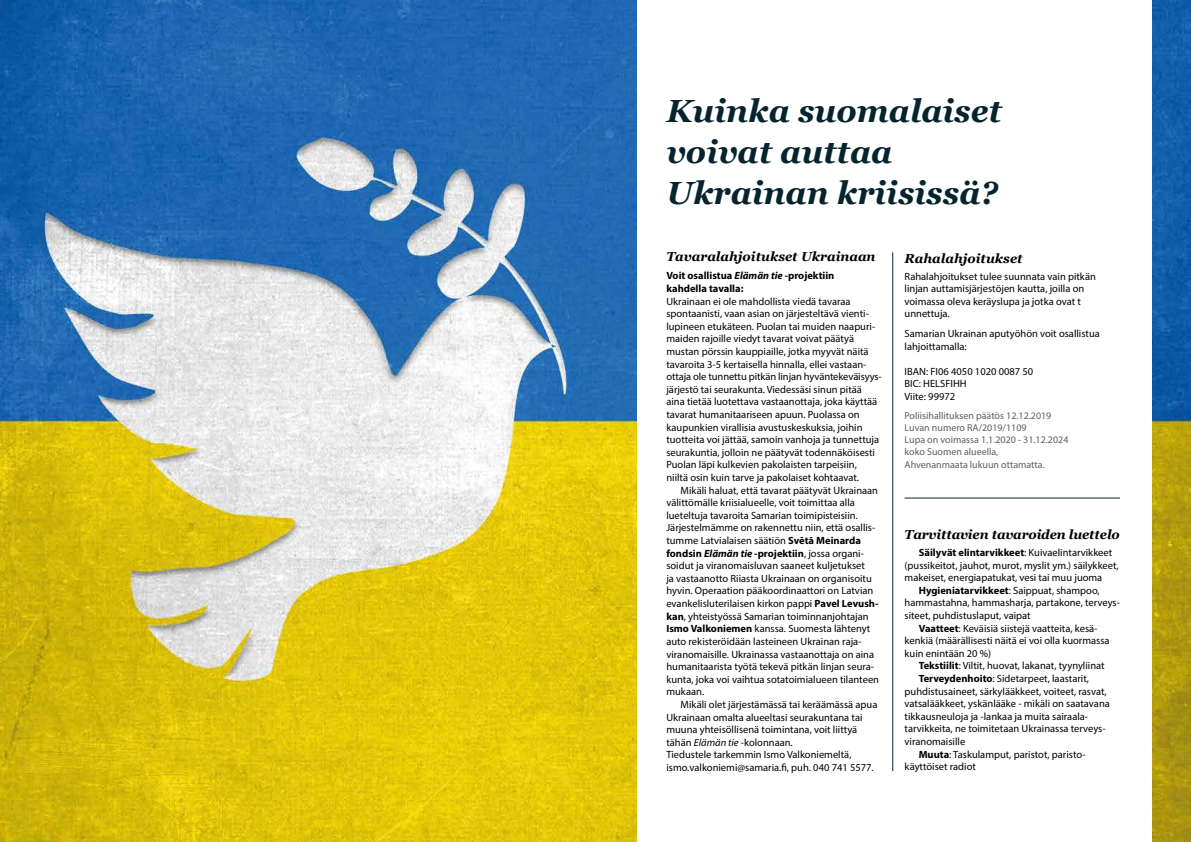
<style>
.page{position:relative;width:1191px;height:842px;background:#fff}
.page>*{position:absolute;margin:0;border:0;box-sizing:border-box;transform-origin:0 0}
.t1{font:italic 700 32px/41px "Georgia";color:#06242e}
.t2{font:italic 700 13px "Georgia";color:#000}
.t3{font:10.5px/12.6px "Myriad Pro";color:#000}
.t4{font:700 10.5px/12.6px "Myriad Pro";color:#000}
.t5{font:10px/12.2px "Myriad Pro";color:#5f5e5e}
.s1{font-style:italic}
.s2{font-weight:700}
.s3{font-weight:700;font-style:italic}
.s4{font-weight:400}
</style>
<div class="page">
<img style="left:0;top:0;width:1191px;height:842px">
<div style="left:637px;top:0;width:515px;height:842px;background:#fff"></div>
<hr style="left:892px;top:252px;width:1px;height:519px;background:#06242e">
<hr style="left:904px;top:497px;width:216px;height:1px;background:#06242e">
<h1 class="t1" style="left:666px;top:89px;width:337px">Kuinka suomalaiset voivat auttaa<br>Ukrainan kriisissä?</h1>
<p class="t2" style="left:666px;top:247px;width:211px">Tavaralahjoitukset Ukrainaan</p>
<p class="t4" style="left:666px;top:269px;width:169px">Voit osallistua <span class="s1">Elämän tie</span> -projektiin kahdella tavalla:</p>
<p class="t3" style="left:666px;top:295px;width:217px">Ukrainaan ei ole mahdollista viedä tavaraa spontaanisti, vaan asian on järjesteltävä vienti&shy;lupineen etukäteen. Puolan tai muiden naapuri&shy;maiden rajoille viedyt tavarat voivat päätyä mustan pörssin kauppiaille, jotka myyvät näitä tavaroita 3-5 kertaisella hinnalla, ellei vastaan&shy;ottaja ole tunnettu pitkän linjan hyväntekeväisyys&shy;järjestö tai seurakunta. Viedessäsi sinun pitää aina tietää luotettava vastaanottaja, joka käyttää tavarat humanitaariseen apuun. Puolassa on kaupunkien virallisia avustuskeskuksia, joihin tuotteita voi jättää, samoin vanhoja ja tunnettuja seurakuntia, jolloin ne päätyvät todennäköisesti Puolan läpi kulkevien pakolaisten tarpeisiin,<br>niiltä osin kuin tarve ja pakolaiset kohtaavat.</p>
<p class="t3" style="left:666px;top:484px;width:214px;text-indent:14px">Mikäli haluat, että tavarat päätyvät Ukrainaan välittömälle kriisialueelle, voit toimittaa alla lueteltuja tavaroita Samarian toimipisteisiin.<br>Järjestelmämme on rakennettu niin, että osallis&shy;tumme Latvialaisen säätiön <span class="s2">Svētā Meinarda fondsin</span> <span class="s3">Elämän tie</span> <span class="s2">-projektiin</span>, jossa organi&shy;soidut ja viranomaisluvan saaneet kuljetukset<br>ja vastaanotto Riiasta Ukrainaan on organisoitu hyvin. Operaation pääkoordinaattori on Latvian evankelisluterilaisen kirkon pappi <span class="s2">Pavel Levush&shy;kan</span>, yhteistyössä Samarian toiminnanjohtajan <span class="s2">Ismo Valkoniemen</span> kanssa. Suomesta lähtenyt auto rekisteröidään lasteineen Ukrainan raja&shy;viranomaisille. Ukrainassa vastaanottaja on aina humanitaarista työtä tekevä pitkän linjan seura&shy;kunta, joka voi vaihtua sotatoimialueen tilanteen mukaan.</p>
<p class="t3" style="left:666px;top:698px;width:212px;text-indent:14px">Mikäli olet järjestämässä tai keräämässä apua Ukrainaan omalta alueeltasi seurakuntana tai muuna yhteisöllisenä toimintana, voit liittyä tähän <span class="s1">Elämän tie</span> -kolonnaan.<br>Tiedustele tarkemmin Ismo Valkoniemeltä, ismo.valkoniemi@samaria.fi, puh. 040 741 5577.</p>
<p class="t2" style="left:904px;top:248px;width:120px">Rahalahjoitukset</p>
<p class="t3" style="left:904px;top:270px;width:193px">Rahalahjoitukset tulee suunnata vain pitkän linjan auttamisjärjestöjen kautta, joilla on voimassa oleva keräyslupa ja jotka ovat t unnettuja.</p>
<p class="t3" style="left:904px;top:327px;width:197px">Samarian Ukrainan aputyöhön voit osallistua lahjoittamalla:</p>
<p class="t3" style="left:904px;top:365px;width:130px">IBAN: FI06 4050 1020 0087 50<br>BIC: HELSFIHH<br>Viite: 99972</p>
<p class="t5" style="left:904px;top:409px;width:165px">Poliisihallituksen päätös 12.12.2019<br>Luvan numero RA/2019/1109<br>Lupa on voimassa 1.1.2020 - 31.12.2024 koko Suomen alueella,<br>Ahvenanmaata lukuun ottamatta.</p>
<p class="t2" style="left:904px;top:525px;width:217px">Tarvittavien tavaroiden luettelo</p>
<p class="t4" style="left:918px;top:546px;width:195px">Säilyvät elintarvikkeet<span class="s4">: Kuivaelintarvikkeet</span></p>
<p class="t3" style="left:904px;top:559px;width:216px">(pussikeitot, jauhot, murot, myslit ym.) säilykkeet,</p>
<p class="t3" style="left:904px;top:571px;width:199px">makeiset, energiapatukat, vesi tai muu juoma</p>
<p class="t4" style="left:918px;top:584px;width:182px">Hygieniatarvikkeet<span class="s4">: Saippuat, shampoo,</span></p>
<p class="t3" style="left:904px;top:596px;width:217px">hammastahna, hammasharja, partakone, terveys-</p>
<p class="t3" style="left:904px;top:609px;width:128px">siteet, puhdistuslaput, vaipat</p>
<p class="t3" style="left:918px;top:622px;width:180px"><span class="s2">Vaatteet</span>: Keväisiä siistejä vaatteita, kesä-</p>
<p class="t3" style="left:904px;top:634px;width:206px">kenkiä (määrällisesti näitä ei voi olla kuormassa</p>
<p class="t3" style="left:904px;top:647px;width:88px">kuin enintään 20 %)</p>
<p class="t3" style="left:918px;top:659px;width:187px"><span class="s2">Tekstiilit</span>: Viltit, huovat, lakanat, tyynyliinat</p>
<p class="t3" style="left:918px;top:672px;width:172px"><span class="s2">Terveydenhoito</span>: Sidetarpeet, laastarit,</p>
<p class="t3" style="left:904px;top:685px;width:204px">puhdistusaineet, särkylääkkeet, voiteet, rasvat,</p>
<p class="t3" style="left:904px;top:697px;width:207px">vatsalääkkeet, yskänlääke - mikäli on saatavana</p>
<p class="t3" style="left:904px;top:710px;width:185px">tikkausneuloja ja -lankaa ja muita sairaala-</p>
<p class="t3" style="left:904px;top:722px;width:203px">tarvikkeita, ne toimitetaan Ukrainassa terveys-</p>
<p class="t3" style="left:904px;top:735px;width:62px">viranomaisille</p>
<p class="t3" style="left:918px;top:748px;width:168px"><span class="s2">Muuta</span>: Taskulamput, paristot, paristo-</p>
<p class="t3" style="left:904px;top:760px;width:73px">käyttöiset radiot</p>
</div>
